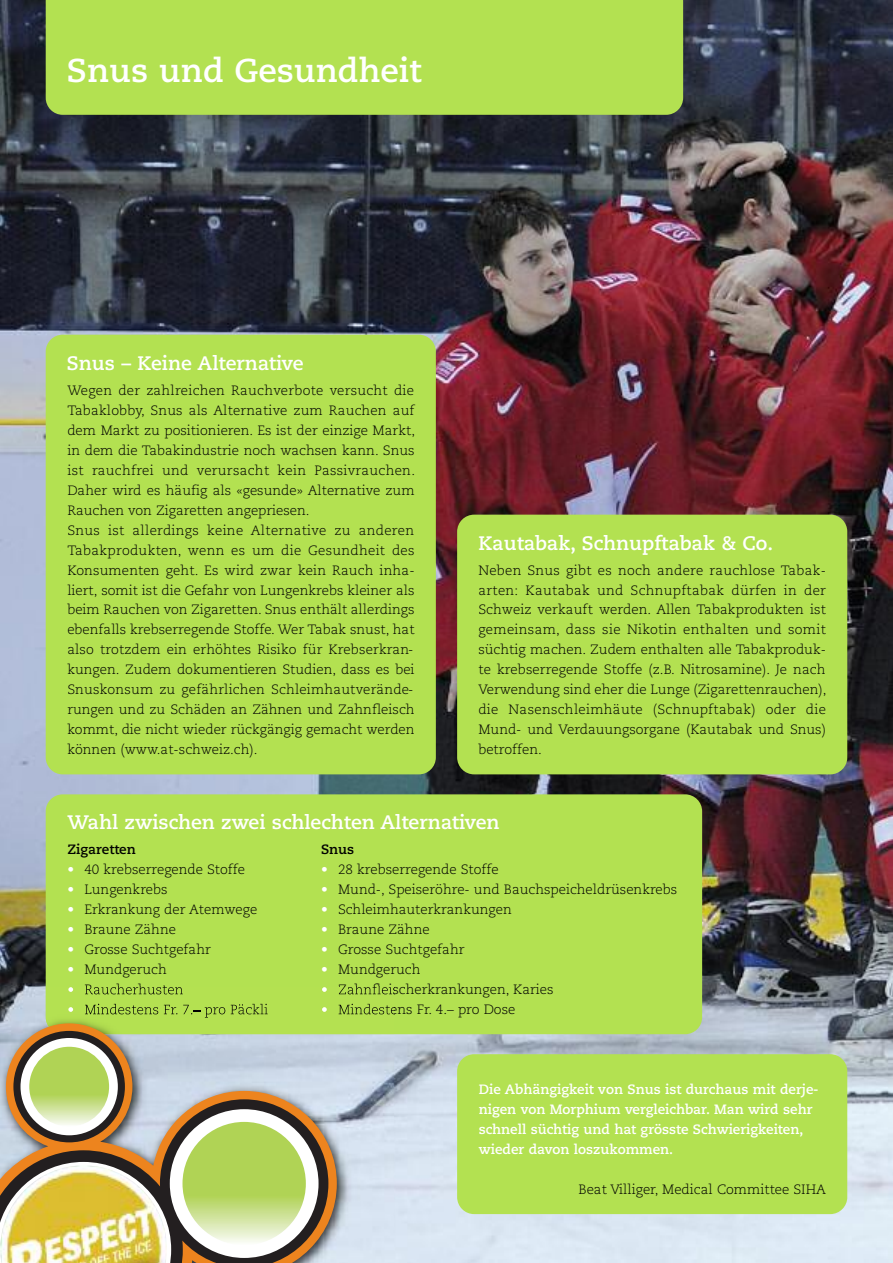
<style>
.page{position:relative;width:893px;height:1263px;background:#fff}
.page>*{position:absolute;margin:0;border:0;box-sizing:border-box;transform-origin:0 0}
.t1{font:700 33px "Caecilia";color:#fff}
.t2{font:700 19.5px "Caecilia";color:#fff}
.t3{font:300 13.5px/20px "Caecilia";color:#000}
.t4{font:700 13.5px/20px "Caecilia";color:#fff}
.t5{font:700 13.5px "Caecilia";color:#000}
.s1{font-weight:700;color:#fff}
.s2{color:#fff}
</style>
<div class="page">
<img style="left:0;top:0;width:893px;height:1263px">
<div style="left:46px;top:335px;width:390px;height:439px;background:#b3e151;border-radius:17px"></div>
<div style="left:46px;top:0;width:637px;height:115px;background:#b3e151"></div>
<div style="left:46px;top:794px;width:656px;height:240px;background:#b3e151;border-radius:17px"></div>
<div style="left:457px;top:1054px;width:390px;height:160px;background:#b3e151;border-radius:17px"></div>
<div style="left:457px;top:515px;width:390px;height:259px;background:#b3e151;border-radius:17px"></div>
<img style="left:0;top:986px;width:394px;height:277px">
<img style="left:46px;top:986px;width:348px;height:48px">
<svg style="left:68px;top:987px;width:5px;height:5px"></svg>
<img style="left:85px;top:986px;width:82px;height:8px">
<svg style="left:68px;top:1007px;width:5px;height:5px"></svg>
<img style="left:85px;top:1004px;width:91px;height:10px">
<img style="left:205px;top:1004px;width:63px;height:13px">
<svg style="left:322px;top:987px;width:5px;height:5px"></svg>
<img style="left:339px;top:986px;width:55px;height:8px">
<svg style="left:322px;top:1007px;width:5px;height:5px"></svg>
<img style="left:339px;top:1004px;width:55px;height:10px">
<svg style="left:0;top:1023px;width:337px;height:240px;background:#c3c7b3"></svg>
<svg style="left:0;top:1099px;width:328px;height:164px;background:#947860"></svg>
<div style="left:13px;top:1031px;width:112px;height:111px;background:#231f20;border-radius:50%"></div>
<div style="left:21px;top:1038px;width:97px;height:97px;background:#fff;border-radius:50%"></div>
<svg style="left:29px;top:1047px;width:80px;height:79px;background:#bbd86f"></svg>
<div style="left:170px;top:1109px;width:149px;height:149px;background:#fff;border-radius:50%"></div>
<svg style="left:182px;top:1122px;width:124px;height:123px;background:#bcd970"></svg>
<svg style="left:0;top:1162px;width:171px;height:101px"></svg>
<img style="left:0;top:1165px;width:167px;height:98px">
<h1 class="t1" style="left:67px;top:57px;width:356px">Snus und Gesundheit</h1>
<h2 class="t2" style="left:67px;top:355px;width:238px">Snus – Keine Alternative</h2>
<p class="t3" style="left:67px;top:381px;width:349px">Wegen der zahlreichen Rauchverbote versucht die Tabaklobby, Snus als Alternative zum Rauchen auf dem Markt zu positionieren. Es ist der einzige Markt, in dem die Tabakindustrie noch wachsen kann. Snus ist rauchfrei und verursacht kein Passivrauchen.<br>Daher wird es häufig als «gesunde» Alternative zum Rauchen von Zigaretten angepriesen.<br>Snus ist allerdings keine Alternative zu anderen Tabakprodukten, wenn es um die Gesundheit des Konsumenten geht. Es wird zwar kein Rauch inha&shy;liert, somit ist die Gefahr von Lungenkrebs kleiner als beim Rauchen von Zigaretten. Snus enthält allerdings ebenfalls krebserregende Stoffe. Wer Tabak snust, hat also trotzdem ein erhöhtes Risiko für Krebserkran&shy;kungen. Zudem dokumentieren Studien, dass es bei Snuskonsum zu gefährlichen Schleimhautverände&shy;rungen und zu Schäden an Zähnen und Zahnfleisch kommt, die nicht wieder rückgängig gemacht werden können (www.at-schweiz.ch).</p>
<h2 class="t2" style="left:478px;top:535px;width:296px">Kautabak, Schnupftabak &amp; Co.</h2>
<p class="t3" style="left:478px;top:561px;width:350px;text-align:justify">Neben Snus gibt es noch andere rauchlose Tabak&shy;arten: Kautabak und Schnupftabak dürfen in der Schweiz verkauft werden. Allen Tabakprodukten ist gemeinsam, dass sie Nikotin enthalten und somit süchtig machen. Zudem enthalten alle Tabakproduk&shy;te krebserregende Stoffe (z.B. Nitrosamine). Je nach Verwendung sind eher die Lunge (Zigarettenrauchen), die Nasenschleimhäute (Schnupftabak) oder die Mund- und Verdauungsorgane (Kautabak und Snus) betroffen.</p>
<h2 class="t2" style="left:67px;top:814px;width:434px">Wahl zwischen zwei schlechten Alternativen</h2>
<p class="t5" style="left:67px;top:844px;width:70px">Zigaretten</p>
<p class="t3" style="left:67px;top:861px;width:179px"><span class="s1">•</span> 40 krebserregende Stoffe</p>
<p class="t3" style="left:67px;top:881px;width:102px"><span class="s2">•</span> Lungenkrebs</p>
<p class="t3" style="left:67px;top:901px;width:191px"><span class="s2">•</span> Erkrankung der Atemwege</p>
<p class="t3" style="left:67px;top:921px;width:110px"><span class="s2">•</span> Braune Zähne</p>
<p class="t3" style="left:67px;top:941px;width:145px"><span class="s2">•</span> Grosse Suchtgefahr</p>
<p class="t3" style="left:67px;top:961px;width:101px"><span class="s2">•</span> Mundgeruch</p>
<p class="t5" style="left:321px;top:844px;width:35px">Snus</p>
<p class="t3" style="left:321px;top:861px;width:179px"><span class="s2">•</span> 28 krebserregende Stoffe</p>
<p class="t3" style="left:321px;top:881px;width:358px"><span class="s2">•</span> Mund-, Speiseröhre- und Bauchspeicheldrüsenkrebs</p>
<p class="t3" style="left:321px;top:901px;width:192px"><span class="s2">•</span> Schleimhauterkrankungen</p>
<p class="t3" style="left:321px;top:921px;width:110px"><span class="s2">•</span> Braune Zähne</p>
<p class="t3" style="left:321px;top:941px;width:145px"><span class="s2">•</span> Grosse Suchtgefahr</p>
<p class="t3" style="left:321px;top:961px;width:101px"><span class="s2">•</span> Mundgeruch</p>
<p class="t3" style="left:321px;top:981px;width:234px"><span class="s2">•</span> Zahnfleischerkrankungen, Karies</p>
<p class="t3" style="left:321px;top:1001px;width:196px"><span class="s2">•</span> Mindestens Fr. 4.– pro Dose</p>
<p class="t4" style="left:479px;top:1081px;width:341px">Die Abhängigkeit von Snus ist durchaus mit derje&shy;nigen von Morphium vergleichbar. Man wird sehr schnell süchtig und hat grösste Schwierigkeiten, wieder davon loszukommen.</p>
<p class="t3" style="left:578px;top:1180px;width:249px">Beat Villiger, Medical Committee SIHA</p>
</div>
